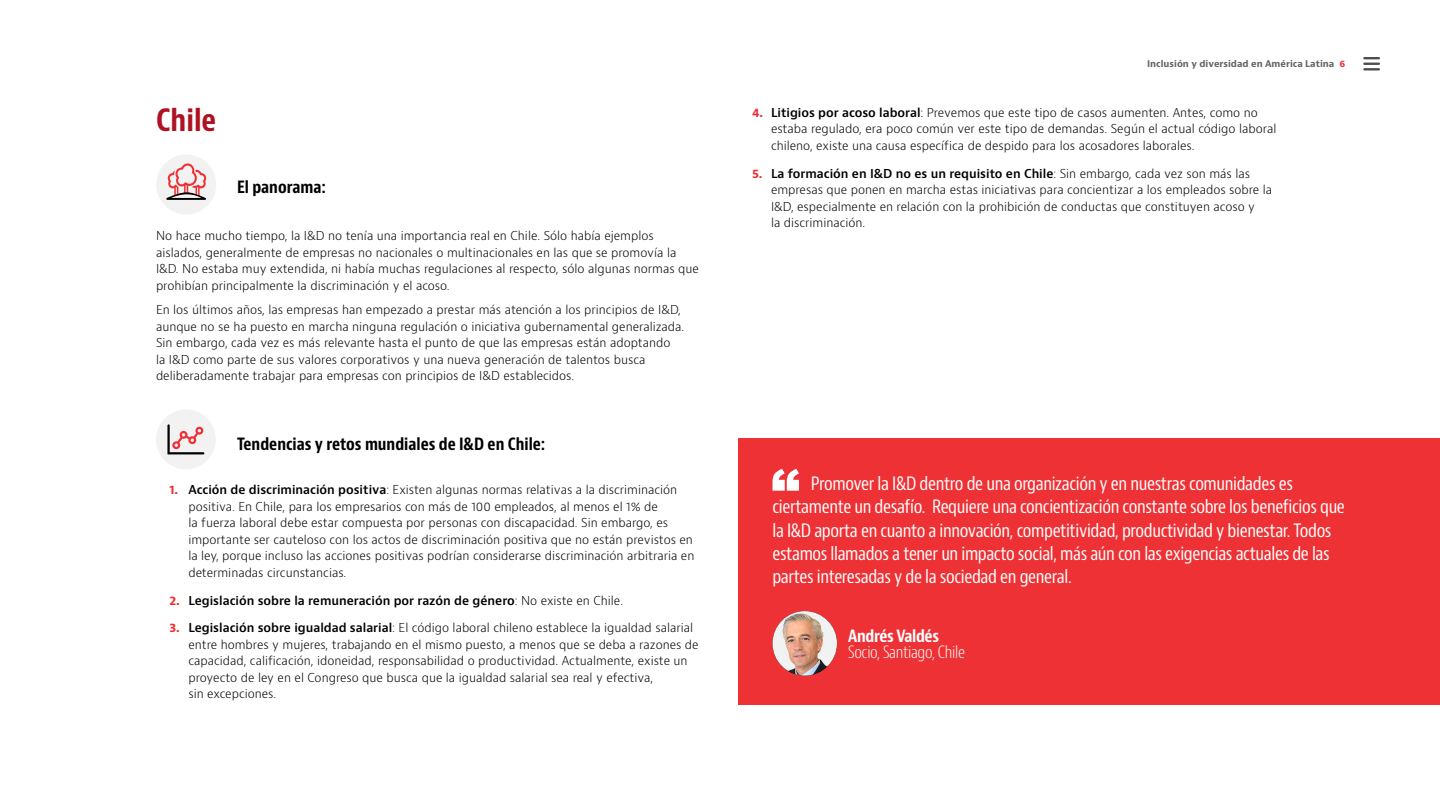
<style>
.page{position:relative;width:1440px;height:810px;background:#fff}
.page>*{position:absolute;margin:0;border:0;box-sizing:border-box;transform-origin:0 0}
.t1{font:700 condensed 30px "Baker Mc Kenzie Bernini";color:#ae1122}
.t2{font:condensed 18px/23.2px "Baker Mc Kenzie Bernini";letter-spacing:-.02em;color:#fff}
.t3{font:700 condensed 16.5px "Baker Mc Kenzie Bernini";color:#000}
.t4{font:300 condensed 16.5px "Baker Mc Kenzie Bernini";letter-spacing:-.02em;color:#fff}
.t5{font:700 condensed 16.5px "Baker Mc Kenzie Bernini";letter-spacing:-.02em;color:#fff}
.t6{font:300 12px/16.5px "Baker Mc Kenzie Bernini";color:#000}
.t7{font:600 12px "Baker Mc Kenzie Bernini";color:#000}
.t8{font:700 9px "Baker Mc Kenzie Bernini";color:#666}
.s1{font-weight:700;color:#ee3035}
.s2{font-weight:600}
.s3{font-weight:300}
.s4{color:#ee3035}
</style>
<div class="page">
<svg style="left:1363px;top:57px;width:17px;height:13px"></svg>
<div style="left:156px;top:410px;width:60px;height:59px;background:#f2f2f2;border-radius:50%"></div>
<svg style="left:167px;top:424px;width:37px;height:30px"></svg>
<div style="left:738px;top:438px;width:702px;height:267px;background:#ee3135"></div>
<svg style="left:773px;top:469px;width:26px;height:22px"></svg>
<img style="left:772px;top:611px;width:65px;height:65px;border-radius:32px">
<div style="left:156px;top:154px;width:60px;height:60px;background:#f2f2f2;border-radius:50%"></div>
<svg style="left:166px;top:163px;width:40px;height:37px"></svg>
<h1 class="t1" style="left:156px;top:102px;width:62px">Chile</h1>
<h3 class="t3" style="left:237px;top:177px;width:90px">El panorama:</h3>
<p class="t6" style="left:156px;top:228px;width:544px">No hace mucho tiempo, la I&amp;D no tenía una importancia real en Chile. Sólo había ejemplos aislados, generalmente de empresas no nacionales o multinacionales en las que se promovía la I&amp;D. No estaba muy extendida, ni había muchas regulaciones al respecto, sólo algunas normas que prohibían principalmente la discriminación y el acoso.</p>
<p class="t6" style="left:156px;top:302px;width:530px">En los últimos años, las empresas han empezado a prestar más atención a los principios de I&amp;D, aunque no se ha puesto en marcha ninguna regulación o iniciativa gubernamental generalizada.<br>Sin embargo, cada vez es más relevante hasta el punto de que las empresas están adoptando<br>la I&amp;D como parte de sus valores corporativos y una nueva generación de talentos busca deliberadamente trabajar para empresas con principios de I&amp;D establecidos.</p>
<h3 class="t3" style="left:237px;top:434px;width:310px">Tendencias y retos mundiales de I&amp;D en Chile:</h3>
<p class="t6" style="left:188px;top:482px;width:507px;text-indent:-19px"><span class="s1">1.</span> <span class="s2">Acción de discriminación positiva</span>: Existen algunas normas relativas a la discriminación positiva. En Chile, para los empresarios con más de 100 empleados, al menos el 1% de<br>la fuerza laboral debe estar compuesta por personas con discapacidad. Sin embargo, es importante ser cauteloso con los actos de discriminación positiva que no están previstos en la ley, porque incluso las acciones positivas podrían considerarse discriminación arbitraria en determinadas circunstancias.</p>
<p class="t7" style="left:170px;top:592px;width:455px"><span class="s1">2.</span> Legislación sobre la remuneración por razón de género<span class="s3">: No existe en Chile.</span></p>
<p class="t6" style="left:188px;top:620px;width:512px;text-indent:-19px"><span class="s1">3.</span> <span class="s2">Legislación sobre igualdad salarial</span>: El código laboral chileno establece la igualdad salarial entre hombres y mujeres, trabajando en el mismo puesto, a menos que se deba a razones de capacidad, calificación, idoneidad, responsabilidad o productividad. Actualmente, existe un proyecto de ley en el Congreso que busca que la igualdad salarial sea real y efectiva,<br>sin excepciones.</p>
<p class="t8" style="left:1147px;top:58px;width:200px">Inclusión y diversidad en América Latina <span class="s4">6</span></p>
<p class="t6" style="left:771px;top:105px;width:507px;text-indent:-19px"><span class="s1">4.</span> <span class="s2">Litigios por acoso laboral</span>: Prevemos que este tipo de casos aumenten. Antes, como no estaba regulado, era poco común ver este tipo de demandas. Según el actual código laboral chileno, existe una causa específica de despido para los acosadores laborales.</p>
<p class="t6" style="left:771px;top:165px;width:503px;text-indent:-19px"><span class="s1">5.</span> <span class="s2">La formación en I&amp;D no es un requisito en Chile</span>: Sin embargo, cada vez son más las empresas que ponen en marcha estas iniciativas para concientizar a los empleados sobre la I&amp;D, especialmente en relación con la prohibición de conductas que constituyen acoso y<br>la discriminación.</p>
<p class="t2" style="left:772px;top:472px;width:574px;text-indent:38px">Promover la I&amp;D dentro de una organización y en nuestras comunidades es ciertamente un desafío. Requiere una concientización constante sobre los beneficios que la I&amp;D aporta en cuanto a innovación, competitividad, productividad y bienestar. Todos estamos llamados a tener un impacto social, más aún con las exigencias actuales de las partes interesadas y de la sociedad en general.</p>
<h3 class="t5" style="left:848px;top:626px;width:92px">Andrés Valdés</h3>
<h3 class="t4" style="left:848px;top:642px;width:118px">Socio, Santiago, Chile</h3>
</div>
